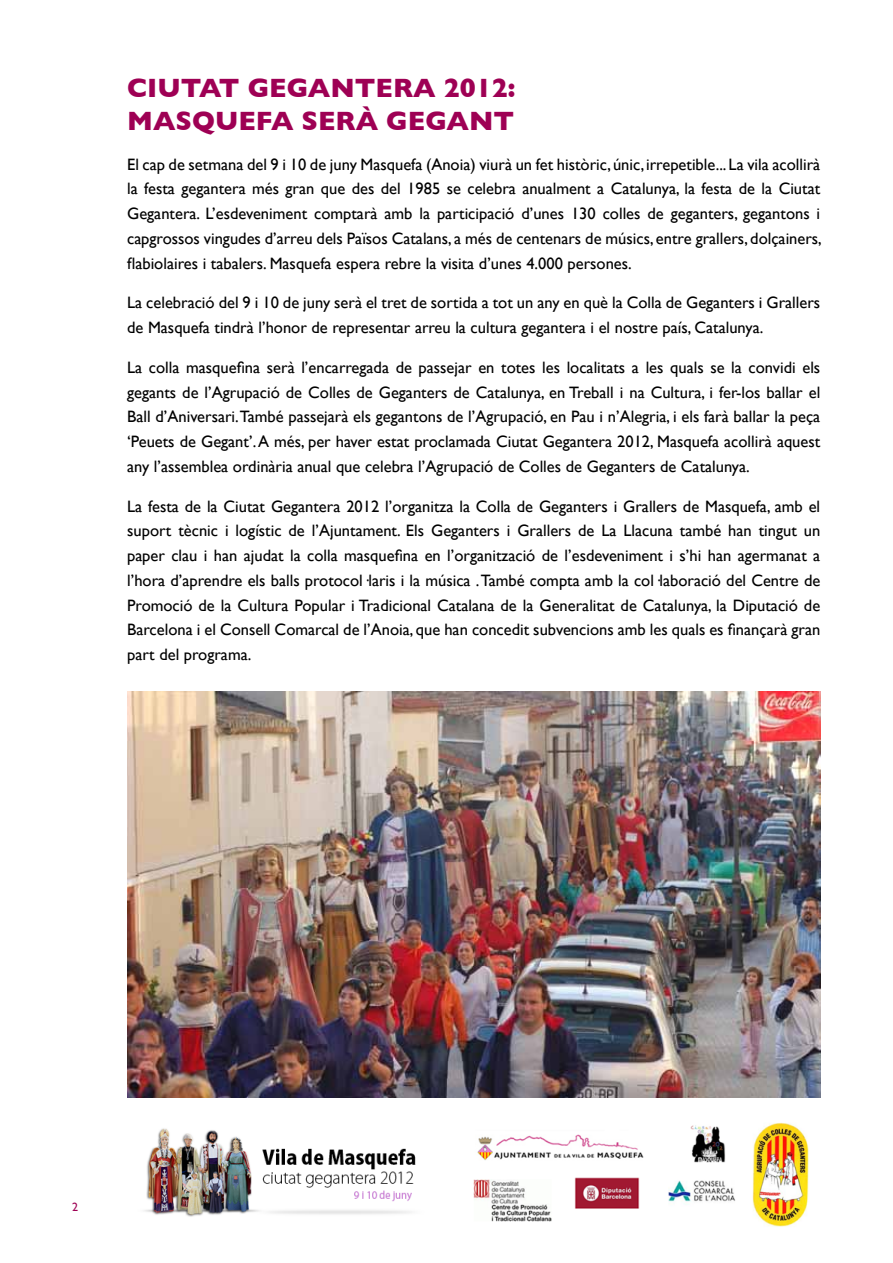
<style>
.page{position:relative;width:893px;height:1263px;background:#fff}
.page>*{position:absolute;margin:0;border:0;box-sizing:border-box;transform-origin:0 0}
.t1{font:700 27px/32.4px "Gill Sans";color:#9e0054}
.t2{font:16.5px/24.8px "Gill Sans";color:#000;text-align:justify}
.t3{font:12px "Gill Sans";color:#9e0054}
</style>
<div class="page">
<img style="left:144px;top:1122px;width:665px;height:105px">
<img style="left:127px;top:691px;width:693px;height:406px">
<h1 class="t1" style="left:127px;top:72px;width:390px">CIUTAT GEGANTERA 2012:<br>MASQUEFA SERÀ GEGANT</h1>
<p class="t2" style="left:127px;top:151px;width:696px">El cap de setmana del 9 i 10 de juny Masquefa (Anoia) viurà un fet històric, únic, irrepetible... La vila acollirà la festa gegantera més gran que des del 1985 se celebra anualment a Catalunya, la festa de la Ciutat Gegantera. L’esdeveniment comptarà amb la participació d’unes 130 colles de geganters, gegantons i capgrossos vingudes d’arreu dels Països Catalans, a més de centenars de músics, entre grallers, dolçainers, flabiolaires i tabalers. Masquefa espera rebre la visita d’unes 4.000 persones.</p>
<p class="t2" style="left:127px;top:290px;width:695px">La celebració del 9 i 10 de juny serà el tret de sortida a tot un any en què la Colla de Geganters i Grallers de Masquefa tindrà l’honor de representar arreu la cultura gegantera i el nostre país, Catalunya.</p>
<p class="t2" style="left:127px;top:355px;width:695px">La colla masquefina serà l’encarregada de passejar en totes les localitats a les quals se la convidi els gegants de l’Agrupació de Colles de Geganters de Catalunya, en Treball i na Cultura, i fer-los ballar el Ball d’Aniversari. També passejarà els gegantons de l’Agrupació, en Pau i n’Alegria, i els farà ballar la peça ‘Peuets de Gegant’. A més, per haver estat proclamada Ciutat Gegantera 2012, Masquefa acollirà aquest any l’assemblea ordinària anual que celebra l’Agrupació de Colles de Geganters de Catalunya.</p>
<p class="t2" style="left:127px;top:493px;width:695px">La festa de la Ciutat Gegantera 2012 l’organitza la Colla de Geganters i Grallers de Masquefa, amb el suport tècnic i logístic de l’Ajuntament. Els Geganters i Grallers de La Llacuna també han tingut un paper clau i han ajudat la colla masquefina en l’organització de l’esdeveniment i s’hi han agermanat a l’hora d’aprendre els balls protocol·laris i la música . També compta amb la col·laboració del Centre de Promoció de la Cultura Popular i Tradicional Catalana de la Generalitat de Catalunya, la Diputació de Barcelona i el Consell Comarcal de l’Anoia, que han concedit subvencions amb les quals es finançarà gran part del programa.</p>
<p class="t3" style="left:72px;top:1200px;width:7px">2</p>
</div>
